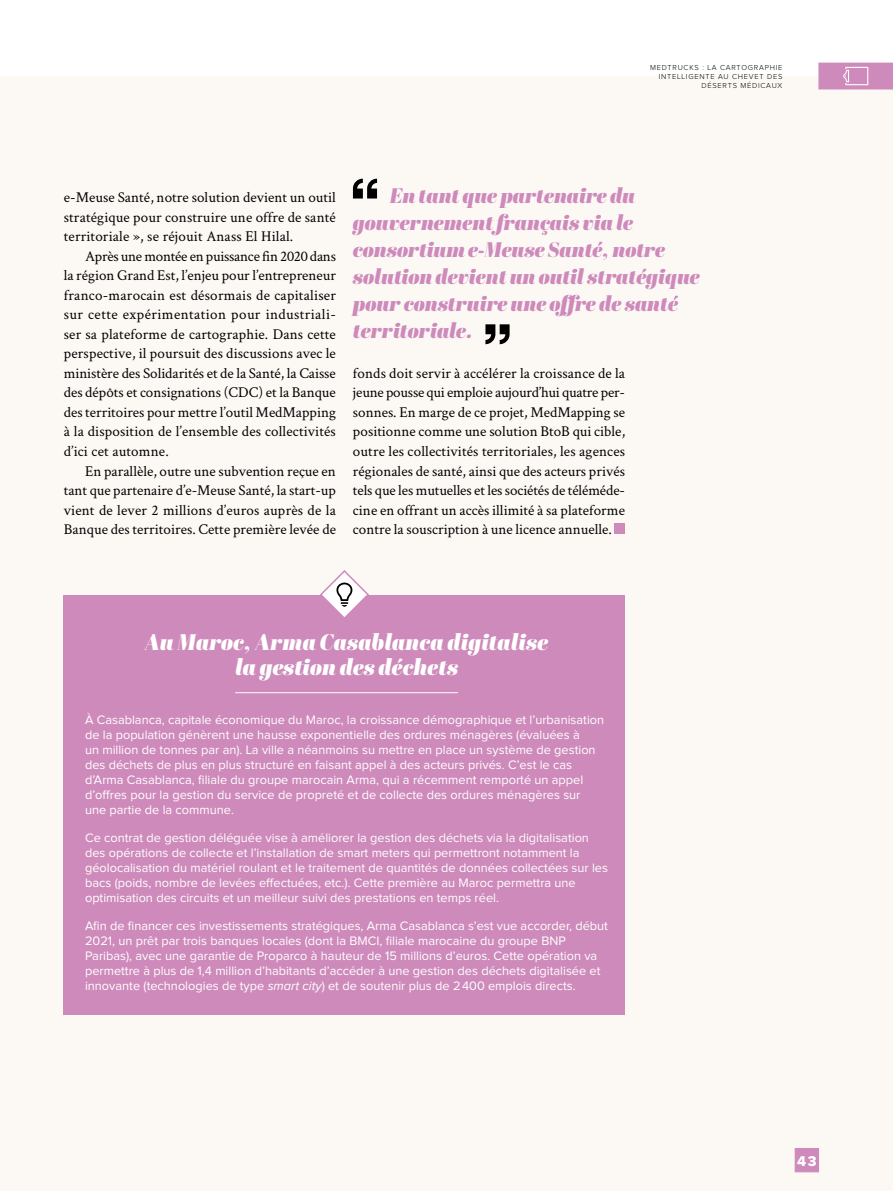
<style>
.page{position:relative;width:893px;height:1191px;background:#fff}
.page>*{position:absolute;margin:0;border:0;box-sizing:border-box;transform-origin:0 0}
.t1{font:italic 22.5px/25.5px "Abril Display Bl";letter-spacing:.01em;color:#fff;text-align:center}
.t2{font:italic 21px/27px "Abril Display Bl";color:#ce8abb}
.t3{font:15px/19.5px "Crimson Text";letter-spacing:.01em;color:#000;text-align:justify}
.t4{font:14.7px "Proxima Nova Extrabld";color:#fff}
.t5{font:12.75px/15px "Proxima Nova";color:#fff}
.t6{font:300 7.5px/9px "Proxima Nova";letter-spacing:.1em;color:#000;text-align:right}
.s1{font-family:"Proxima Nova";font-weight:700}
.s2{font-style:italic}
</style>
<div class="page">
<div style="left:0;top:77px;width:893px;height:1114px;background:#fcf9f5"></div>
<div style="left:614px;top:523px;width:11px;height:11px;background:#ce8abb"></div>
<svg style="left:353px;top:179px;width:24px;height:19px"></svg>
<svg style="left:485px;top:324px;width:25px;height:20px"></svg>
<div style="left:64px;top:594px;width:561px;height:420px;background:#ce8abb"></div>
<hr style="left:235px;top:692px;width:223px;height:1px;background:#fff">
<svg style="left:319px;top:570px;width:51px;height:47px"></svg>
<div style="left:795px;top:1148px;width:24px;height:24px;background:#ce8abb"></div>
<div style="left:819px;top:63px;width:74px;height:26px;background:#ce8abb"></div>
<svg style="left:843px;top:67px;width:25px;height:18px"></svg>
<p class="t6" style="left:650px;top:63px;width:134px">MEDTRUCKS : LA CARTOGRAPHIE<br>INTELLIGENTE AU CHEVET DES<br>DÉSERTS MÉDICAUX</p>
<p class="t3" style="left:64px;top:187px;width:274px">e-Meuse Santé, notre solution devient un outil stratégique pour construire une offre de santé territoriale », se réjouit Anass El Hilal.</p>
<p class="t3" style="left:64px;top:246px;width:274px;text-indent:21px">Après une montée en puissance fin 2020 dans la région Grand Est, l’enjeu pour l’entrepreneur franco-marocain est désormais de capitaliser sur cette expérimentation pour industriali&shy;ser sa plateforme de cartographie. Dans cette perspective, il poursuit des discussions avec le ministère des Solidarités et de la Santé, la Caisse des dépôts et consignations (CDC) et la Banque des territoires pour mettre l’outil MedMapping à la disposition de l’ensemble des collectivités d’ici cet automne.</p>
<p class="t3" style="left:64px;top:460px;width:274px;text-indent:21px">En parallèle, outre une subvention reçue en tant que partenaire d’e-Meuse Santé, la start-up vient de lever 2 millions d’euros auprès de la Banque des territoires. Cette première levée de</p>
<h2 class="t2" style="left:353px;top:182px;width:348px;text-indent:37px">En tant que partenaire du gouvernement français via le consortium e<span class="s1">-</span>Meuse Santé, notre solution devient un outil stratégique pour construire une offre de santé territoriale.</h2>
<p class="t3" style="left:353px;top:363px;width:274px">fonds doit servir à accélérer la croissance de la jeune pousse qui emploie aujourd’hui quatre per&shy;sonnes. En marge de ce projet, MedMapping se positionne comme une solution BtoB qui cible, outre les collectivités territoriales, les agences régionales de santé, ainsi que des acteurs privés tels que les mutuelles et les sociétés de téléméde&shy;cine en offrant un accès illimité à sa plateforme contre la souscription à une licence annuelle.</p>
<h1 class="t1" style="left:145px;top:629px;width:405px">Au Maroc, Arma Casablanca digitalise la gestion des déchets</h1>
<p class="t5" style="left:85px;top:713px;width:521px">À Casablanca, capitale économique du Maroc, la croissance démographique et l’urbanisation de la population génèrent une hausse exponentielle des ordures ménagères (évaluées à<br>un million de tonnes par an). La ville a néanmoins su mettre en place un système de gestion des déchets de plus en plus structuré en faisant appel à des acteurs privés. C’est le cas d’Arma Casablanca, filiale du groupe marocain Arma, qui a récemment remporté un appel d’offres pour la gestion du service de propreté et de collecte des ordures ménagères sur une partie de la commune.</p>
<p class="t5" style="left:85px;top:831px;width:524px">Ce contrat de gestion déléguée vise à améliorer la gestion des déchets via la digitalisation des opérations de collecte et l’installation de smart meters qui permettront notamment la géolocalisation du matériel roulant et le traitement de quantités de données collectées sur les bacs (poids, nombre de levées effectuées, etc.). Cette première au Maroc permettra une optimisation des circuits et un meilleur suivi des prestations en temps réel.</p>
<p class="t5" style="left:85px;top:918px;width:524px">Afin de financer ces investissements stratégiques, Arma Casablanca s’est vue accorder, début 2021, un prêt par trois banques locales (dont la BMCI, filiale marocaine du groupe BNP Paribas), avec une garantie de Proparco à hauteur de 15 millions d’euros. Cette opération va permettre à plus de 1,4 million d’habitants d’accéder à une gestion des déchets digitalisée et innovante (technologies de type <span class="s2">smart city</span>) et de soutenir plus de 2400 emplois directs.</p>
<p class="t4" style="left:797px;top:1154px;width:21px">43</p>
</div>
